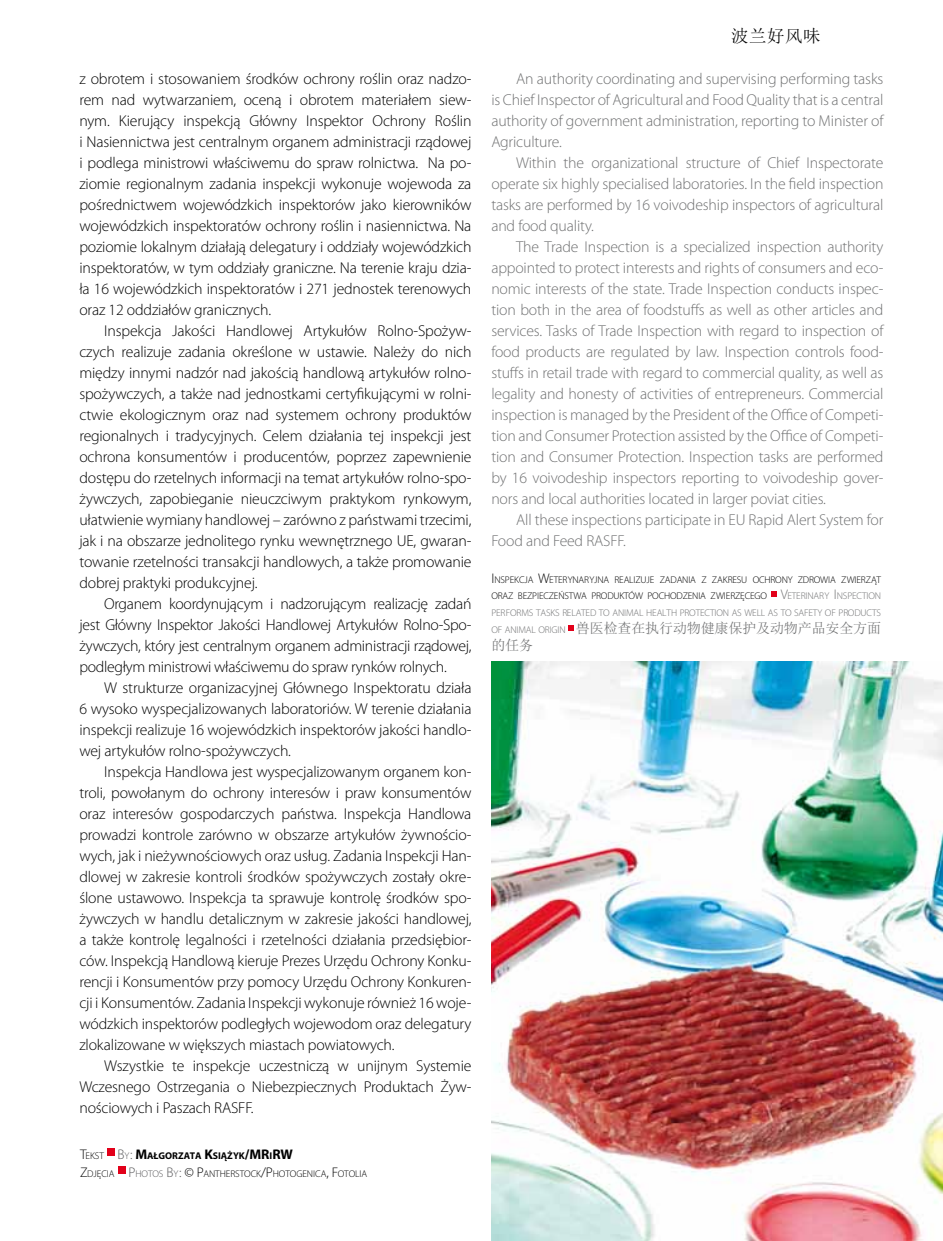
<style>
.page{position:relative;width:943px;height:1241px;background:#fff}
.page>*{position:absolute;margin:0;border:0;box-sizing:border-box;transform-origin:0 0}
.t1{font:17.5px "Sim Sun";letter-spacing:.03em;color:#000}
.t2{font:300 15.75px/21px "Myriad Pro";letter-spacing:-.01em;color:#000;text-align:justify}
.t3{font:300 15.75px/21px "Myriad Pro";letter-spacing:-.01em;color:#707172;text-align:justify}
.t4{font:14px/16.8px "Sim Sun";letter-spacing:-.01em;color:#707172}
.t5{font:300 9.8px/16.8px "Myriad Pro";letter-spacing:-.015em;color:#000;text-align:justify}
.s1{font-size:14px}
.s2{font-size:14px;color:#58585a}
.s3{color:#58585a}
.s4{font-weight:700;font-size:14px}
.s5{font-weight:700}
.s6{font-size:14px;color:#707172}
.s7{color:#707172}
.s8{font-family:"Myriad Pro";font-weight:300;font-size:9.8px}
</style>
<div class="page">
<img style="left:492px;top:661px;width:451px;height:579px">
<svg style="left:771px;top:591px;width:6px;height:5px"></svg>
<svg style="left:568px;top:625px;width:5px;height:5px"></svg>
<div style="left:107px;top:1148px;width:8px;height:8px;background:#e2001a"></div>
<div style="left:118px;top:1166px;width:8px;height:8px;background:#e2001a"></div>
<p class="t2" style="left:79px;top:68px;width:393px">z obrotem i stosowaniem środków ochrony roślin oraz nadzo&shy;rem nad wytwarzaniem, oceną i obrotem materiałem siew&shy;nym. Kierujący inspekcją Główny Inspektor Ochrony Roślin i Nasiennictwa jest centralnym organem administracji rządowej i podlega ministrowi właściwemu do spraw rolnictwa. Na po&shy;ziomie regionalnym zadania inspekcji wykonuje wojewoda za pośrednictwem wojewódzkich inspektorów jako kierowników wojewódzkich inspektoratów ochrony roślin i nasiennictwa. Na poziomie lokalnym działają delegatury i oddziały wojewódzkich inspektoratów, w tym oddziały graniczne. Na terenie kraju dzia&shy;ła 16 wojewódzkich inspektoratów i 271 jednostek terenowych oraz 12 oddziałów granicznych.</p>
<p class="t2" style="left:79px;top:320px;width:393px;text-indent:25px">Inspekcja Jakości Handlowej Artykułów Rolno-Spożyw&shy;czych realizuje zadania określone w ustawie. Należy do nich między innymi nadzór nad jakością handlową artykułów rolno&shy;spożywczych, a także nad jednostkami certyfikującymi w rolni&shy;ctwie ekologicznym oraz nad systemem ochrony produktów regionalnych i tradycyjnych. Celem działania tej inspekcji jest ochrona konsumentów i producentów, poprzez zapewnienie dostępu do rzetelnych informacji na temat artykułów rolno-spo&shy;żywczych, zapobieganie nieuczciwym praktykom rynkowym, ułatwienie wymiany handlowej – zarówno z państwami trzecimi, jak i na obszarze jednolitego rynku wewnętrznego UE, gwaran&shy;towanie rzetelności transakcji handlowych, a także promowanie dobrej praktyki produkcyjnej.</p>
<p class="t2" style="left:79px;top:593px;width:393px;text-indent:25px">Organem koordynującym i nadzorującym realizację zadań jest Główny Inspektor Jakości Handlowej Artykułów Rolno-Spo&shy;żywczych, który jest centralnym organem administracji rządowej, podległym ministrowi właściwemu do spraw rynków rolnych.</p>
<p class="t2" style="left:79px;top:677px;width:393px;text-indent:25px">W strukturze organizacyjnej Głównego Inspektoratu działa 6 wysoko wyspecjalizowanych laboratoriów. W terenie działania inspekcji realizuje 16 wojewódzkich inspektorów jakości handlo&shy;wej artykułów rolno-spożywczych.</p>
<p class="t2" style="left:79px;top:761px;width:393px;text-indent:25px">Inspekcja Handlowa jest wyspecjalizowanym organem kon&shy;troli, powołanym do ochrony interesów i praw konsumentów oraz interesów gospodarczych państwa. Inspekcja Handlowa prowadzi kontrole zarówno w obszarze artykułów żywnościo&shy;wych, jak i nieżywnościowych oraz usług. Zadania Inspekcji Han&shy;dlowej w zakresie kontroli środków spożywczych zostały okre&shy;ślone ustawowo. Inspekcja ta sprawuje kontrolę środków spo&shy;żywczych w handlu detalicznym w zakresie jakości handlowej, a także kontrolę legalności i rzetelności działania przedsiębior&shy;ców. Inspekcją Handlową kieruje Prezes Urzędu Ochrony Konku&shy;rencji i Konsumentów przy pomocy Urzędu Ochrony Konkuren&shy;cji i Konsumentów. Zadania Inspekcji wykonuje również 16 woje&shy;wódzkich inspektorów podległych wojewodom oraz delegatury zlokalizowane w większych miastach powiatowych.</p>
<p class="t2" style="left:79px;top:1055px;width:393px;text-indent:25px">Wszystkie te inspekcje uczestniczą w unijnym Systemie Wczesnego Ostrzegania o Niebezpiecznych Produktach Żyw&shy;nościowych i Paszach RASFF.</p>
<p class="t5" style="left:80px;top:1146px;width:289px;line-height:17.8px"><span class="s1">T</span>EKST <span class="s2">B</span><span class="s3">Y</span><span class="s2">:</span> <span class="s4">M</span><span class="s5">AŁGORZATA</span> <span class="s4">K</span><span class="s5">SIĄŻYK</span><span class="s4">/MR</span><span class="s5">I</span><span class="s4">RW<br></span><span class="s1">Z</span>DJĘCIA <span class="s2">P</span> <span class="s3">HOTOS</span> <span class="s2">B</span><span class="s3">Y</span><span class="s2">:</span> <span class="s1">©</span> <span class="s1">P</span>ANTHERSTOCK<span class="s1">/P</span> HOTOGENICA<span class="s1">, F</span>OTOLIA</p>
<p class="t1" style="left:731px;top:27px;width:91px">波兰好风味</p>
<p class="t3" style="left:491px;top:68px;width:393px;text-indent:25px">An authority coordinating and supervising performing tasks is Chief Inspector of Agricultural and Food Quality that is a central authority of government administration, reporting to Minister of Agriculture.</p>
<p class="t3" style="left:491px;top:152px;width:393px;text-indent:25px">Within the organizational structure of Chief Inspectorate operate six highly specialised laboratories. In the field inspection tasks are performed by 16 voivodeship inspectors of agricultural and food quality.</p>
<p class="t3" style="left:491px;top:236px;width:393px;text-indent:25px">The Trade Inspection is a specialized inspection authority appointed to protect interests and rights of consumers and eco&shy;nomic interests of the state. Trade Inspection conducts inspec&shy;tion both in the area of foodstuffs as well as other articles and services. Tasks of Trade Inspection with regard to inspection of food products are regulated by law. Inspection controls food&shy;stuffs in retail trade with regard to commercial quality, as well as legality and honesty of activities of entrepreneurs. Commercial inspection is managed by the President of the Office of Competi&shy;tion and Consumer Protection assisted by the Office of Competi&shy;tion and Consumer Protection. Inspection tasks are performed by 16 voivodeship inspectors reporting to voivodeship gover&shy;nors and local authorities located in larger poviat cities.</p>
<p class="t3" style="left:491px;top:509px;width:393px;text-indent:25px">All these inspections participate in EU Rapid Alert System for<br>Food and Feed RASFF.</p>
<p class="t5" style="left:491px;top:570px;width:391px"><span class="s1">I</span> NSPEKCJA <span class="s1">W</span>ETERYNARYJNA REALIZUJE ZADANIA Z ZAKRESU OCHRONY ZDROWIA ZWIERZĄT ORAZ BEZPIECZEŃSTWA PRODUKTÓW POCHODZENIA ZWIERZĘCEGO <span class="s6">V</span><span class="s7">ETERINARY</span> <span class="s6">I</span> <span class="s7">NSPECTION PERFORMS TASKS RELATED TO ANIMAL HEALTH PROTECTION AS WELL AS TO SAFETY OF PRODUCTS</span></p>
<p class="t4" style="left:491px;top:619px;width:391px"><span class="s8">OF ANIMAL ORIGIN</span> 兽医检查在执行动物健康保护及动物产品安全方面的任务</p>
</div>
